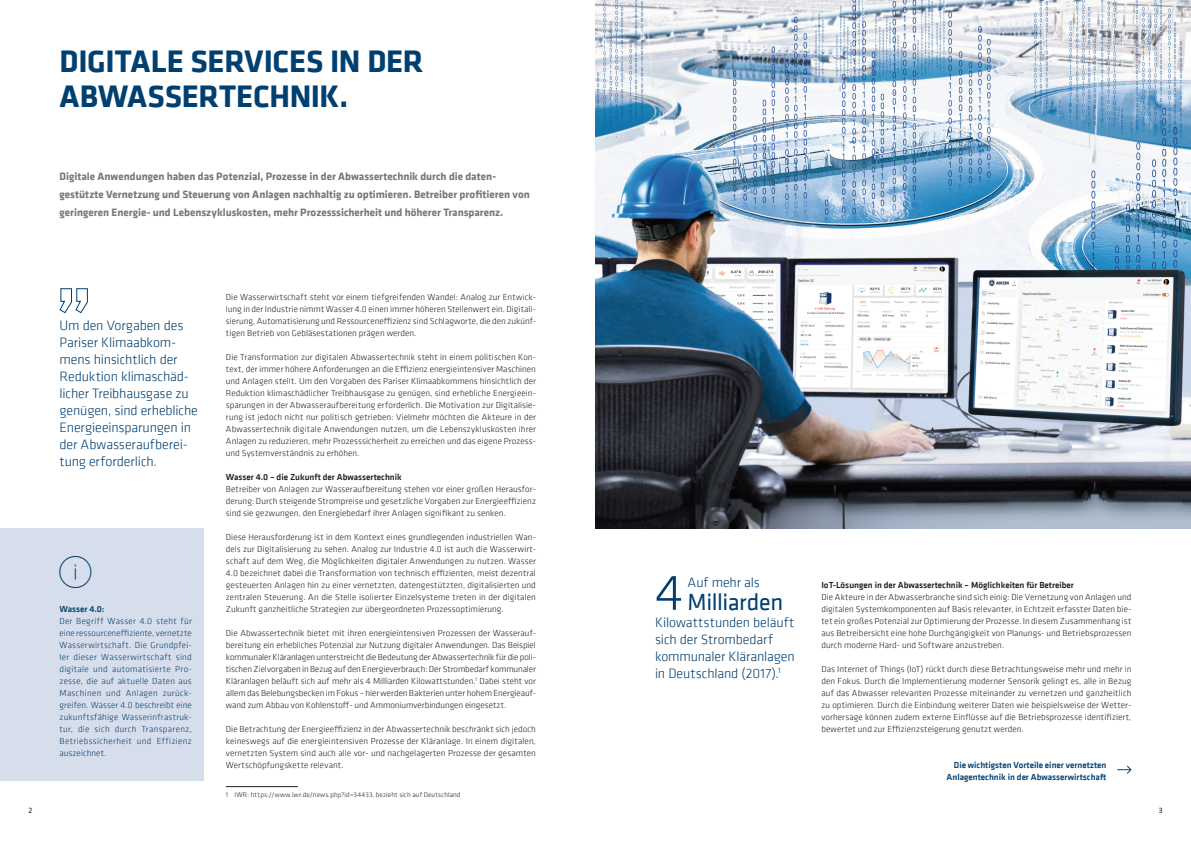
<style>
.page{position:relative;width:1191px;height:842px;background:#fff}
.page>*{position:absolute;margin:0;border:0;box-sizing:border-box;transform-origin:0 0}
.Headline_Bold{font:700 32px/35px "Klavika";letter-spacing:-.01em;color:#004071}
.ZÜ-1{font:32px "linea basic 10";color:#004071}
.Zitat{font:24px "Klavika";letter-spacing:-.015em;color:#004071}
.Zitat-2{font:300 14px/17px "Klavika";letter-spacing:-.01em;color:#004071}
.Intro{font:700 11px/18px "Klavika";color:#76787b}
.Text{font:300 9px/12px "Klavika";letter-spacing:.005em;color:#231f20;text-align:justify}
.Box{font:300 9px/12px "Klavika";letter-spacing:.035em;color:#004071;text-align:justify}
.ZÜ-1-2{font:500 9px "Klavika";color:#231f20}
.ZÜ-1-3{font:500 9px/12px "Klavika";color:#004071;text-align:right}
.t1{font:8px "Klavika";color:#231f20}
.Quelle{font:300 7px "Klavika";letter-spacing:.02em;color:#231f20}
.s1{font-weight:300;font-size:52px}
</style>
<div class="page">
<hr style="left:226px;top:786px;width:72px;height:1px;background:#231f20">
<div style="left:0;top:528px;width:203px;height:252px;background:#d7deeb"></div>
<svg style="left:59px;top:288px;width:29px;height:26px"></svg>
<img style="left:595px;top:0;width:596px;height:528px">
<svg style="left:1117px;top:765px;width:15px;height:9px"></svg>
<p class="Headline_Bold" style="left:60px;top:43px;width:365px">DIGITALE SERVICES IN DER<br>ABWASSERTECHNIK.</p>
<p class="Intro" style="left:60px;top:167px;width:472px">Digitale Anwendungen haben das Potenzial, Prozesse in der Abwassertechnik durch die daten&shy;gestützte Vernetzung und Steuerung von Anlagen nachhaltig zu optimieren. Betreiber profitieren von geringeren Energie- und Lebenszykluskosten, mehr Prozesssicherheit und höherer Transparenz.</p>
<p class="Zitat-2" style="left:60px;top:317px;width:140px">Um den Vorgaben des<br>Pariser Klimaabkom&shy;mens hinsichtlich der<br>Reduktion klimaschäd&shy;licher Treibhausgase zu genügen, sind erhebliche<br>Energieeinsparungen in der Abwasseraufberei&shy;tung erforderlich.</p>
<p class="ZÜ-1" style="left:60px;top:558px;width:33px">0</p>
<p class="ZÜ-1-3" style="left:60px;top:603px;width:46px">Wasser 4.0:</p>
<p class="Box" style="left:60px;top:615px;width:134px">Der Begriff Wasser 4.0 steht für eine ressourceneffiziente, vernetzte Wasserwirtschaft. Die Grundpfei&shy;ler dieser Wasserwirtschaft sind digitale und automatisierte Pro&shy;zesse, die auf aktuelle Daten aus Maschinen und Anlagen zurück&shy;greifen. Wasser 4.0 beschreibt eine zukunftsfähige Wasserinfrastruk&shy;tur, die sich durch Transparenz, Betriebssicherheit und Effizienz auszeichnet.</p>
<p class="Text" style="left:226px;top:291px;width:311px">Die Wasserwirtschaft steht vor einem tiefgreifenden Wandel: Analog zur Entwick&shy;lung in der Industrie nimmt Wasser 4.0 einen immer höheren Stellenwert ein. Digitali&shy;sierung, Automatisierung und Ressourceneffizienz sind Schlagworte, die den zukünf&shy;tigen Betrieb von Gebläsestationen prägen werden.</p>
<p class="Text" style="left:226px;top:351px;width:311px">Die Transformation zur digitalen Abwassertechnik steht in einem politischen Kon&shy;text, der immer höhere Anforderungen an die Effizienz energieintensiver Maschinen und Anlagen stellt. Um den Vorgaben des Pariser Klimaabkommens hinsichtlich der Reduktion klimaschädlicher Treibhausgase zu genügen, sind erhebliche Energieein&shy;sparungen in der Abwasseraufbereitung erforderlich. Die Motivation zur Digitalisie&shy;rung ist jedoch nicht nur politisch getrieben: Vielmehr möchten die Akteure in der Abwassertechnik digitale Anwendungen nutzen, um die Lebenszykluskosten ihrer Anlagen zu reduzieren, mehr Prozesssicherheit zu erreichen und das eigene Prozess&shy;und Systemverständnis zu erhöhen.</p>
<p class="ZÜ-1-2" style="left:226px;top:471px;width:177px">Wasser 4.0 – die Zukunft der Abwassertechnik</p>
<p class="Text" style="left:226px;top:483px;width:311px">Betreiber von Anlagen zur Wasseraufbereitung stehen vor einer großen Herausfor&shy;derung: Durch steigende Strompreise und gesetzliche Vorgaben zur Energieeffizienz sind sie gezwungen, den Energiebedarf ihrer Anlagen signifikant zu senken.</p>
<p class="Text" style="left:226px;top:531px;width:311px">Diese Herausforderung ist in dem Kontext eines grundlegenden industriellen Wan&shy;dels zur Digitalisierung zu sehen. Analog zur Industrie 4.0 ist auch die Wasserwirt&shy;schaft auf dem Weg, die Möglichkeiten digitaler Anwendungen zu nutzen. Wasser 4.0 bezeichnet dabei die Transformation von technisch effizienten, meist dezentral gesteuerten Anlagen hin zu einer vernetzten, datengestützten, digitalisierten und zentralen Steuerung. An die Stelle isolierter Einzelsysteme treten in der digitalen Zukunft ganzheitliche Strategien zur übergeordneten Prozessoptimierung.</p>
<p class="Text" style="left:226px;top:627px;width:311px">Die Abwassertechnik bietet mit ihren energieintensiven Prozessen der Wasserauf&shy;bereitung ein erhebliches Potenzial zur Nutzung digitaler Anwendungen. Das Beispiel kommunaler Kläranlagen unterstreicht die Bedeutung der Abwassertechnik für die poli&shy;tischen Zielvorgaben in Bezug auf den Energieverbrauch: Der Strombedarf kommunaler Kläranlagen beläuft sich auf mehr als 4 Milliarden Kilowattstunden.<sup>1</sup> Dabei steht vor allem das Belebungsbecken im Fokus – hier werden Bakterien unter hohem Energieauf&shy;wand zum Abbau von Kohlenstoff- und Ammoniumverbindungen eingesetzt.</p>
<p class="Text" style="left:226px;top:723px;width:311px">Die Betrachtung der Energieeffizienz in der Abwassertechnik beschränkt sich jedoch keineswegs auf die energieintensiven Prozesse der Kläranlage. In einem digitalen, vernetzten System sind auch alle vor- und nachgelagerten Prozesse der gesamten Wertschöpfungskette relevant.</p>
<p class="Quelle" style="left:226px;top:790px;width:236px">1 IWR: https://www.iwr.de/news.php?id=34433, bezieht sich auf Deutschland</p>
<p class="Zitat" style="left:655px;top:586px;width:130px"><span class="s1">4</span> Milliarden</p>
<p class="Zitat-2" style="left:655px;top:613px;width:141px">Kilowattstunden beläuft sich der Strombedarf kommunaler Kläranlagen in Deutschland (2017).<sup>1</sup></p>
<p class="Zitat-2" style="left:687px;top:573px;width:74px">Auf mehr als</p>
<p class="ZÜ-1-2" style="left:821px;top:579px;width:254px">IoT-Lösungen in der Abwassertechnik – Möglichkeiten für Betreiber</p>
<p class="Text" style="left:821px;top:591px;width:311px">Die Akteure in der Abwasserbranche sind sich einig: Die Vernetzung von Anlagen und digitalen Systemkomponenten auf Basis relevanter, in Echtzeit erfasster Daten bie&shy;tet ein großes Potenzial zur Optimierung der Prozesse. In diesem Zusammenhang ist aus Betreibersicht eine hohe Durchgängigkeit von Planungs- und Betriebsprozessen durch moderne Hard- und Software anzustreben.</p>
<p class="Text" style="left:821px;top:663px;width:311px">Das Internet of Things (IoT) rückt durch diese Betrachtungsweise mehr und mehr in den Fokus. Durch die Implementierung moderner Sensorik gelingt es, alle in Bezug auf das Abwasser relevanten Prozesse miteinander zu vernetzen und ganzheitlich zu optimieren. Durch die Einbindung weiterer Daten wie beispielsweise der Wetter&shy;vorhersage können zudem externe Einflüsse auf die Betriebsprozesse identifiziert, bewertet und zur Effizienzsteigerung genutzt werden.</p>
<p class="ZÜ-1-3" style="left:946px;top:759px;width:161px">Die wichtigsten Vorteile einer vernetzten<br>Anlagentechnik in der Abwasserwirtschaft</p>
<p class="t1" style="left:28px;top:805px;width:5px">2</p>
<p class="t1" style="left:1158px;top:805px;width:5px">3</p>
</div>
